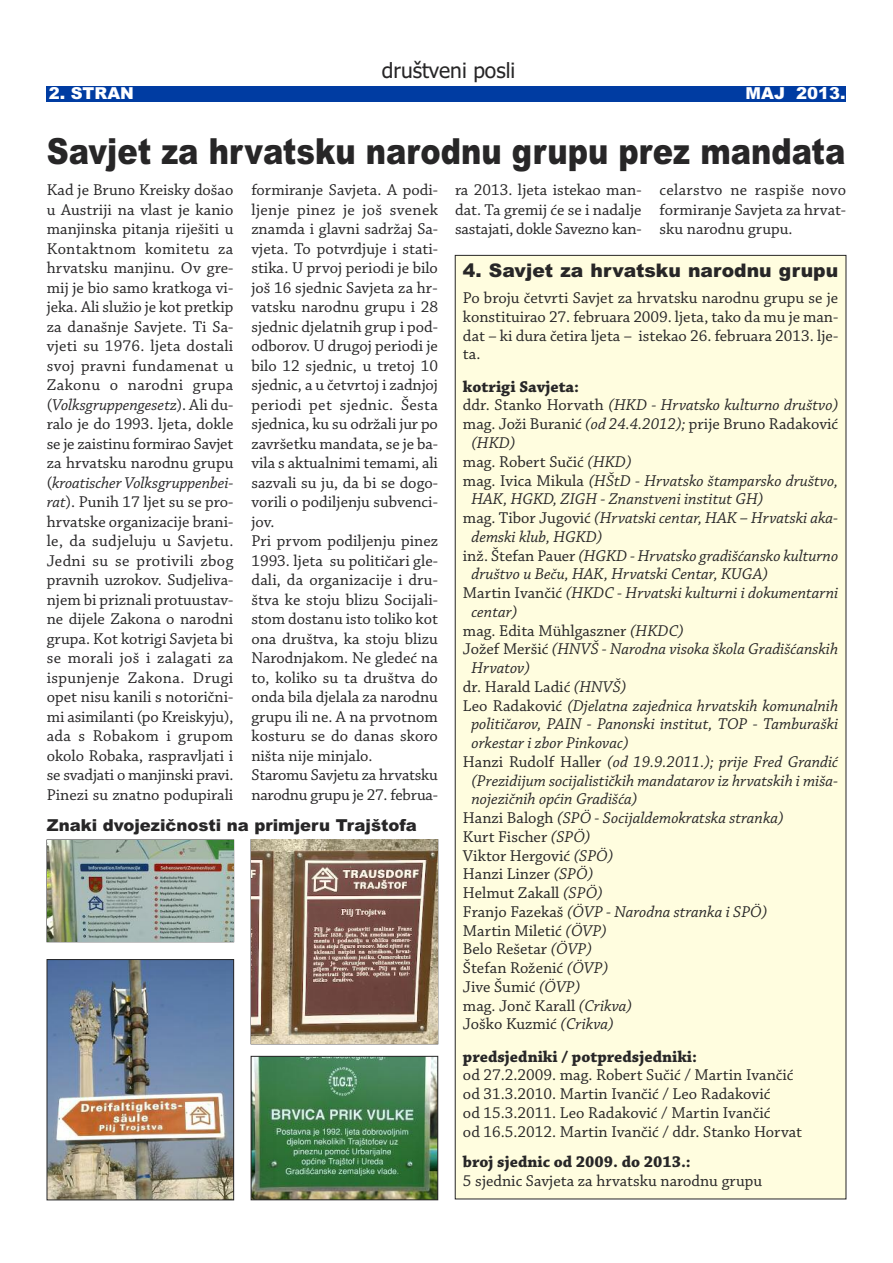
<style>
.page{position:relative;width:893px;height:1263px;background:#fff}
.page>*{position:absolute;margin:0;border:0;box-sizing:border-box;transform-origin:0 0}
.t1{font:900 36px "Arial";color:#272627;scale:.85 1}
.t2{font:21px "Tahoma";color:#272627}
.t3{font:900 18.75px "Arial";color:#272627}
.t4{font:16.5px/19.5px "Chaparral Pro";color:#272627;text-align:justify}
.t5{font:italic 16.5px "Chaparral Pro";color:#272627}
.t6{font:700 16.5px "Chaparral Pro";color:#272627}
.t7{font:900 16.5px "Arial";color:#272627}
.t8{font:900 16.5px "Arial";color:#fff}
.s1{font-style:italic}
.s2{font-style:normal}
</style>
<div class="page">
<div style="left:47px;top:86px;width:799px;height:15px;background:#003ca2"></div>
<div style="left:455px;top:255px;width:391px;height:944px;background:#fffddf"></div>
<img style="left:49px;top:961px;width:183px;height:237px">
<div style="left:47px;top:959px;width:187px;height:241px;border:1px solid #272627"></div>
<img style="left:251px;top:840px;width:187px;height:204px">
<img style="left:253px;top:1058px;width:183px;height:140px">
<div style="left:251px;top:1056px;width:187px;height:144px;border:1px solid #272627"></div>
<img style="left:47px;top:840px;width:186px;height:101px">
<p class="t2" style="left:382px;top:59px;width:135px">društveni posli</p>
<p class="t8" style="left:49px;top:84px;width:87px">2. STRAN</p>
<p class="t8" style="left:746px;top:84px;width:101px">MAJ 2013.</p>
<h1 class="t1" style="left:47px;top:130px;width:941px">Savjet za hrvatsku narodnu grupu prez mandata</h1>
<p class="t4" style="left:47px;top:181px;width:188px">Kad je Bruno Kreisky došao u Austriji na vlast je kanio manjinska pitanja riješiti u Kontaktnom komitetu za hrvatsku manjinu. Ov gre&shy;mij je bio samo kratkoga vi&shy;jeka. Ali služio je kot pretkip za današnje Savjete. Ti Sa&shy;vjeti su 1976. ljeta dostali svoj pravni fundamenat u Zakonu o narodni grupa (<span class="s1">Volksgruppengesetz</span>). Ali du&shy;ralo je do 1993. ljeta, dokle se je zaistinu formirao Savjet za hrvatsku narodnu grupu (<span class="s1">kroatischer Volksgruppenbei&shy;rat</span>). Punih 17 ljet su se pro&shy;hrvatske organizacije brani&shy;le, da sudjeluju u Savjetu.<br>Jedni su se protivili zbog pravnih uzrokov. Sudjeliva&shy;njem bi priznali protuustav&shy;ne dijele Zakona o narodni grupa. Kot kotrigi Savjeta bi se morali još i zalagati za ispunjenje Zakona. Drugi opet nisu kanili s notorični&shy;mi asimilanti (po Kreiskyju), ada s Robakom i grupom okolo Robaka, raspravljati i se svadjati o manjinski pravi.<br>Pinezi su znatno podupirali</p>
<p class="t4" style="left:251px;top:181px;width:188px;text-align:left">formiranje Savjeta. A podi&shy;ljenje pinez je još svenek znamda i glavni sadržaj Sa&shy;vjeta. To potvrdjuje i stati&shy;stika. U prvoj periodi je bilo još 16 sjednic Savjeta za hr&shy;vatsku narodnu grupu i 28 sjednic djelatnih grup i pod&shy;odborov. U drugoj periodi je bilo 12 sjednic, u tretoj 10 sjednic, a u četvrtoj i zadnjoj periodi pet sjednic. Šesta sjednica, ku su održali jur po završetku mandata, se je ba&shy;vila s aktualnimi temami, ali sazvali su ju, da bi se dogo&shy;vorili o podiljenju subvenci&shy;jov.<br>Pri prvom podiljenju pinez<br>1993. ljeta su političari gle&shy;dali, da organizacije i dru&shy;štva ke stoju blizu Socijali&shy;stom dostanu isto toliko kot ona društva, ka stoju blizu<br>Narodnjakom. Ne gledeć na to, koliko su ta društva do onda bila djelala za narodnu grupu ili ne. A na prvotnom kosturu se do danas skoro ništa nije minjalo.<br>Staromu Savjetu za hrvatsku narodnu grupu je 27. februa-</p>
<p class="t7" style="left:47px;top:816px;width:371px">Znaki dvojezičnosti na primjeru Trajštofa</p>
<p class="t4" style="left:455px;top:181px;width:188px">ra 2013. ljeta istekao man&shy;dat. Ta gremij će se i nadalje sastajati, dokle Savezno kan-</p>
<p class="t4" style="left:660px;top:181px;width:188px">celarstvo ne raspiše novo formiranje Savjeta za hrvat&shy;sku narodnu grupu.</p>
<p class="t3" style="left:463px;top:260px;width:377px">4. Savjet za hrvatsku narodnu grupu</p>
<p class="t4" style="left:463px;top:290px;width:377px;line-height:18.8px">Po broju četvrti Savjet za hrvatsku narodnu grupu se je konstituirao 27. februara 2009. ljeta, tako da mu je man&shy;dat – ki dura četira ljeta – istekao 26. februara 2013. lje&shy;ta.</p>
<p class="t6" style="left:463px;top:380px;width:118px">kotrigi Savjeta:</p>
<p class="t5" style="left:463px;top:399px;width:377px"><span class="s2">ddr. Stanko Horvath</span> (HKD - Hrvatsko kulturno društvo)</p>
<p class="t4" style="left:463px;top:416px;width:377px">mag. Joži Buranić <span class="s1">(od 24.4.2012);</span> prije Bruno Radaković</p>
<p class="t5" style="left:471px;top:436px;width:46px">(HKD)</p>
<p class="t4" style="left:463px;top:453px;width:170px">mag. Robert Sučić <span class="s1">(HKD)</span></p>
<p class="t5" style="left:463px;top:474px;width:377px"><span class="s2">mag. Ivica Mikula</span> (HŠtD - Hrvatsko štamparsko društvo,</p>
<p class="t5" style="left:471px;top:493px;width:294px">HAK, HGKD, ZIGH - Znanstveni institut GH)</p>
<p class="t5" style="left:463px;top:511px;width:377px"><span class="s2">mag. Tibor Jugović</span> (Hrvatski centar, HAK – Hrvatski aka-</p>
<p class="t5" style="left:471px;top:530px;width:132px">demski klub, HGKD)</p>
<p class="t5" style="left:463px;top:549px;width:377px"><span class="s2">inž. Štefan Pauer</span> (HGKD - Hrvatsko gradišćansko kulturno</p>
<p class="t5" style="left:471px;top:568px;width:298px">društvo u Beču, HAK, Hrvatski Centar, KUGA)</p>
<p class="t5" style="left:463px;top:586px;width:377px"><span class="s2">Martin Ivančić</span> (HKDC - Hrvatski kulturni i dokumentarni</p>
<p class="t5" style="left:471px;top:605px;width:47px">centar)</p>
<p class="t4" style="left:463px;top:622px;width:222px">mag. Edita Mühlgaszner <span class="s1">(HKDC)</span></p>
<p class="t5" style="left:463px;top:643px;width:377px"><span class="s2">Jožef Meršić</span> (HNVŠ - Narodna visoka škola Gradišćanskih</p>
<p class="t5" style="left:471px;top:661px;width:60px">Hrvatov)</p>
<p class="t4" style="left:463px;top:678px;width:165px">dr. Harald Ladić <span class="s1">(HNVŠ)</span></p>
<p class="t5" style="left:463px;top:699px;width:377px"><span class="s2">Leo Radaković</span> (Djelatna zajednica hrvatskih komunalnih</p>
<p class="t5" style="left:471px;top:718px;width:368px">političarov, PAIN - Panonski institut, TOP - Tamburaški</p>
<p class="t5" style="left:471px;top:736px;width:159px">orkestar i zbor Pinkovac)</p>
<p class="t5" style="left:463px;top:755px;width:377px"><span class="s2">Hanzi Rudolf Haller</span> (od 19.9.2011.); prije Fred Grandić</p>
<p class="t5" style="left:471px;top:774px;width:368px">(Prezidijum socijalističkih mandatarov iz hrvatskih i miša-</p>
<p class="t5" style="left:471px;top:793px;width:167px">nojezičnih općin Gradišća)</p>
<p class="t5" style="left:463px;top:811px;width:322px"><span class="s2">Hanzi Balogh</span> (SPÖ - Socijaldemokratska stranka)</p>
<p class="t4" style="left:463px;top:828px;width:129px">Kurt Fischer <span class="s1">(SPÖ)</span></p>
<p class="t4" style="left:463px;top:847px;width:152px">Viktor Hergović <span class="s1">(SPÖ)</span></p>
<p class="t4" style="left:463px;top:866px;width:132px">Hanzi Linzer <span class="s1">(SPÖ)</span></p>
<p class="t4" style="left:463px;top:884px;width:141px">Helmut Zakall <span class="s1">(SPÖ)</span></p>
<p class="t5" style="left:463px;top:905px;width:306px"><span class="s2">Franjo Fazekaš</span> (ÖVP - Narodna stranka i SPÖ)</p>
<p class="t4" style="left:463px;top:922px;width:145px">Martin Miletić <span class="s1">(ÖVP)</span></p>
<p class="t4" style="left:463px;top:941px;width:131px">Belo Rešetar <span class="s1">(ÖVP)</span></p>
<p class="t4" style="left:463px;top:959px;width:147px">Štefan Roženić <span class="s1">(ÖVP)</span></p>
<p class="t4" style="left:463px;top:978px;width:119px">Jive Šumić <span class="s1">(ÖVP)</span></p>
<p class="t4" style="left:463px;top:997px;width:170px">mag. Jonč Karall <span class="s1">(Crikva)</span></p>
<p class="t4" style="left:463px;top:1016px;width:152px">Joško Kuzmić <span class="s1">(Crikva)</span></p>
<p class="t6" style="left:463px;top:1050px;width:236px">predsjedniki / potpredsjedniki:</p>
<p class="t4" style="left:463px;top:1067px;width:341px;line-height:18.8px;text-align:left">od 27.2.2009. mag. Robert Sučić / Martin Ivančić od 31.3.2010. Martin Ivančić / Leo Radaković<br>od 15.3.2011. Leo Radaković / Martin Ivančić<br>od 16.5.2012. Martin Ivančić / ddr. Stanko Horvat</p>
<p class="t6" style="left:463px;top:1156px;width:229px">broj sjednic od 2009. do 2013.:</p>
<p class="t4" style="left:463px;top:1172px;width:301px">5 sjednic Savjeta za hrvatsku narodnu grupu</p>
</div>
